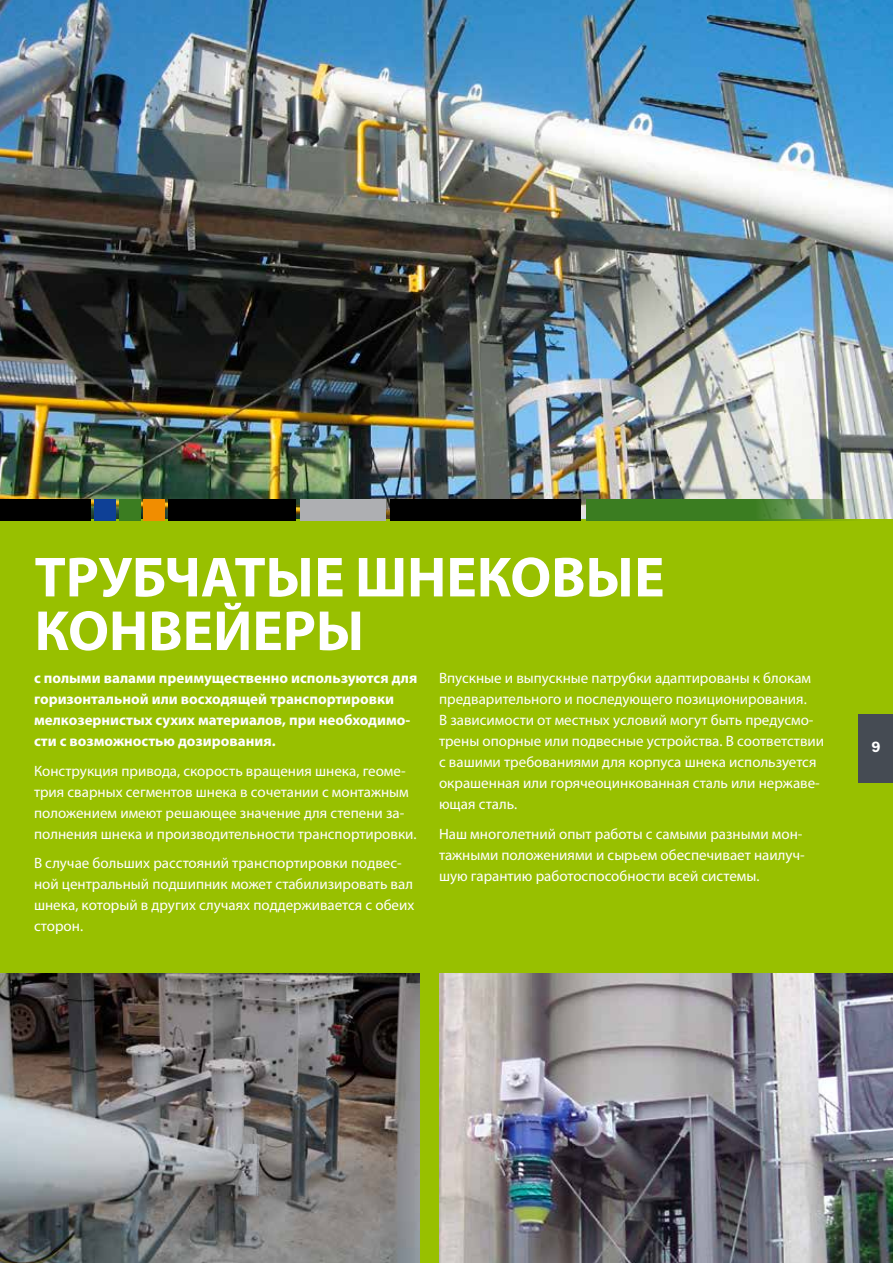
<style>
.page{position:relative;width:893px;height:1263px;background:#fff}
.page>*{position:absolute;margin:0;border:0;box-sizing:border-box;transform-origin:0 0}
.Kapitelüberschrift{font:700 57px/53.6px "Myriad Pro";color:#fff}
.Fließtext{font:15px/21px "Myriad Pro";color:#fff}
.Fließtext-2{font:700 15px/21px "Myriad Pro";color:#fff}
.t1{font:600 15px "Franklin Gothic";color:#fff}
</style>
<div class="page">
<img style="left:0;top:0;width:893px;height:519px">
<div style="left:0;top:519px;width:893px;height:744px;background:#98c000"></div>
<div style="left:859px;top:714px;width:34px;height:68px;background:#454b53"></div>
<img style="left:0;top:973px;width:420px;height:290px">
<img style="left:439px;top:973px;width:454px;height:290px">
<div style="left:0;top:498px;width:34px;height:21px;background:#000"></div>
<div style="left:94px;top:500px;width:21px;height:21px;background:#0e4096"></div>
<div style="left:0;top:500px;width:90px;height:21px;background:#000"></div>
<div style="left:169px;top:500px;width:127px;height:21px;background:#000"></div>
<div style="left:300px;top:500px;width:86px;height:21px;background:#aeafb2"></div>
<div style="left:390px;top:500px;width:191px;height:21px;background:#000"></div>
<svg style="left:587px;top:500px;width:306px;height:21px;background:#5b8e45"></svg>
<div style="left:119px;top:500px;width:21px;height:21px;background:#3b7d21"></div>
<div style="left:144px;top:500px;width:21px;height:21px;background:#f18d00"></div>
<p class="Kapitelüberschrift" style="left:35px;top:549px;width:632px">ТРУБЧАТЫЕ ШНЕКОВЫЕ<br>КОНВЕЙЕРЫ</p>
<p class="Fließtext-2" style="left:34px;top:667px;width:385px">с полыми валами преимущественно используются для горизонтальной или восходящей транспортировки мелкозернистых сухих материалов, при необходимо&shy;сти с возможностью дозирования.</p>
<p class="Fließtext" style="left:34px;top:760px;width:384px">Конструкция привода, скорость вращения шнека, геоме&shy;трия сварных сегментов шнека в сочетании с монтажным положением имеют решающее значение для степени за&shy;полнения шнека и производительности транспортировки.</p>
<p class="Fließtext" style="left:34px;top:852px;width:382px">В случае больших расстояний транспортировки подвес&shy;ной центральный подшипник может стабилизировать вал шнека, который в других случаях поддерживается с обеих сторон.</p>
<p class="Fließtext" style="left:439px;top:667px;width:387px">Впускные и выпускные патрубки адаптированы к блокам предварительного и последующего позиционирования.<br>В зависимости от местных условий могут быть предусмо&shy;трены опорные или подвесные устройства. В соответствии с вашими требованиями для корпуса шнека используется окрашенная или горячеоцинкованная сталь или нержаве&shy;ющая сталь.</p>
<p class="Fließtext" style="left:439px;top:823px;width:367px">Наш многолетний опыт работы с самыми разными мон&shy;тажными положениями и сырьем обеспечивает наилуч&shy;шую гарантию работоспособности всей системы.</p>
<p class="t1" style="left:871px;top:738px;width:10px">9</p>
</div>
